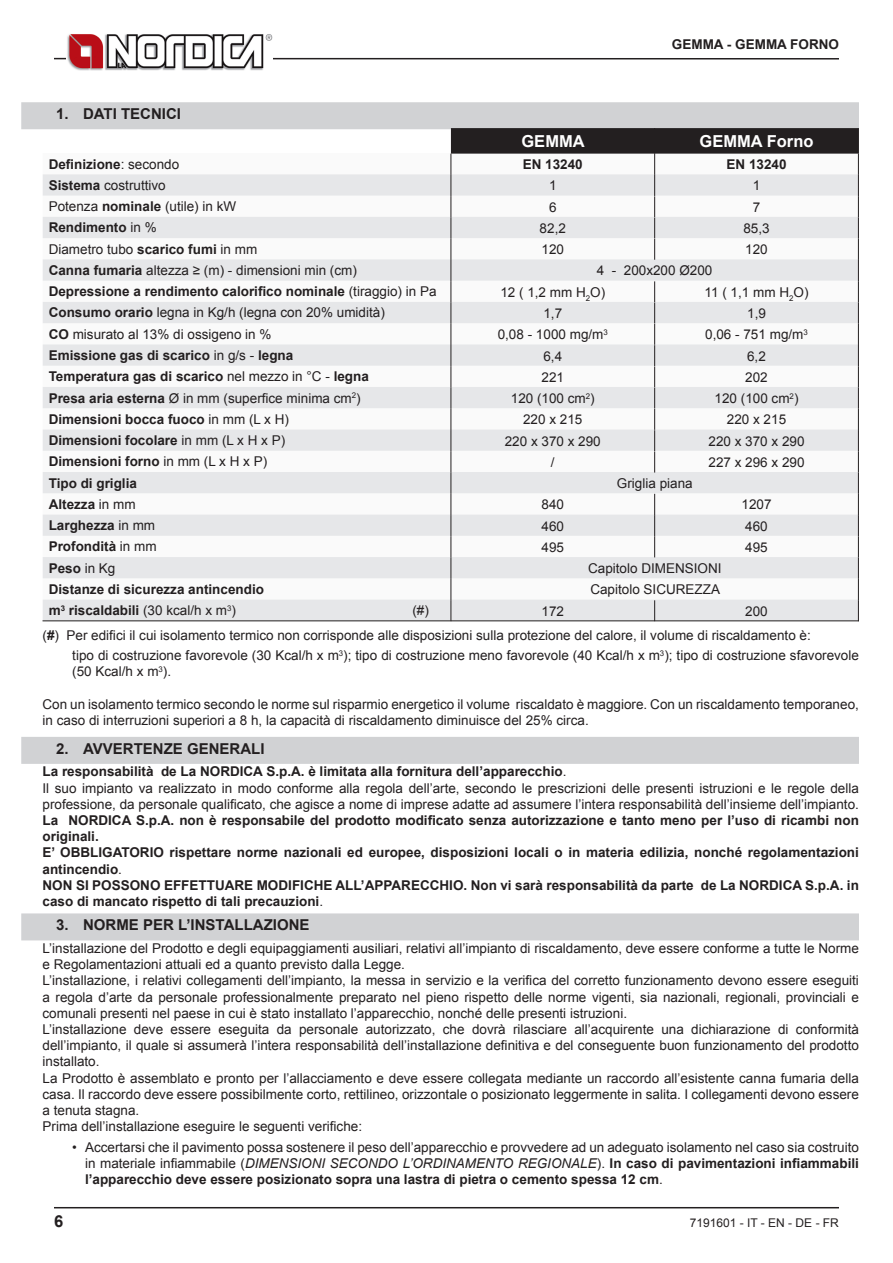
<style>
.page{position:relative;width:893px;height:1263px;background:#fff}
.page>*{position:absolute;margin:0;border:0;box-sizing:border-box;transform-origin:0 0}
.t1{font:700 16.5px "Arial";color:#fff}
.t2{font:700 16.5px "Arial";color:#231f20}
.t3{font:700 15px "Arial";color:#231f20}
.t4{font:13.5px/16.2px "Arial";color:#231f20}
.t5{font:700 13.5px/21.3px "Arial";color:#231f20}
.t6{font:12px "Arial";color:#231f20}
.s1{font-weight:400}
.s2{font-weight:700}
.s3{font-style:italic}
</style>
<div class="page">
<hr style="left:54px;top:1207px;width:785px;height:1px;background:#231f20">
<hr style="left:54px;top:58px;width:785px;height:2px;background:#231f20">
<img style="left:66px;top:34px;width:206px;height:36px">
<div style="left:21px;top:102px;width:838px;height:27px;background:#d1d2d4"></div>
<svg style="left:43px;top:174px;width:408px;height:447px;fill:#e6e7e9"></svg>
<hr style="left:43px;top:621px;width:408px;height:1px;background:#231f20">
<hr style="left:451px;top:621px;width:408px;height:1px;background:#231f20">
<div style="left:21px;top:737px;width:838px;height:27px;background:#d1d2d4"></div>
<div style="left:21px;top:913px;width:838px;height:27px;background:#d1d2d4"></div>
<svg style="left:451px;top:128px;width:408px;height:493px"></svg>
<p class="t3" style="left:56px;top:104px;width:127px">1. DATI TECNICI</p>
<p class="t5" style="left:49px;top:154px;width:389px">Definizione<span class="s1">: secondo<br></span>Sistema <span class="s1">costruttivo<br>Potenza</span> nominale <span class="s1">(utile) in kW<br></span>Rendimento <span class="s1">in %<br>Diametro tubo</span> scarico fumi <span class="s1">in mm<br></span>Canna fumaria <span class="s1">altezza ≥ (m) - dimensioni min (cm)<br></span>Depressione a rendimento calorifico nominale <span class="s1">(tiraggio) in Pa </span>Consumo orario <span class="s1">legna in Kg/h (legna con 20% umidità)<br></span>CO <span class="s1">misurato al 13% di ossigeno in %<br></span>Emissione gas di scarico <span class="s1">in g/s -</span> legna<br>Temperatura gas di scarico <span class="s1">nel mezzo in °C -</span> legna<br>Presa aria esterna <span class="s1">Ø in mm (superfice minima cm</span><sup>2</sup><span class="s1">)<br></span>Dimensioni bocca fuoco <span class="s1">in mm (L x H)<br></span>Dimensioni focolare <span class="s1">in mm (L x H x P)<br></span>Dimensioni forno <span class="s1">in mm (L x H x P)<br></span>Tipo di griglia</p>
<p class="t5" style="left:49px;top:494px;width:109px">Altezza <span class="s1">in mm<br></span>Larghezza <span class="s1">in mm<br></span>Profondità <span class="s1">in mm<br></span>Peso <span class="s1">in Kg</span></p>
<p class="t5" style="left:672px;top:34px;width:168px">GEMMA - GEMMA FORNO</p>
<p class="t1" style="left:521px;top:130px;width:65px">GEMMA</p>
<p class="t1" style="left:699px;top:130px;width:115px">GEMMA Forno</p>
<p class="t5" style="left:523px;top:154px;width:62px">EN 13240</p>
<p class="t5" style="left:726px;top:154px;width:62px">EN 13240</p>
<p class="t4" style="left:549px;top:178px;width:9px">1</p>
<p class="t4" style="left:753px;top:178px;width:9px">1</p>
<p class="t4" style="left:549px;top:199px;width:9px">6</p>
<p class="t4" style="left:753px;top:199px;width:9px">7</p>
<p class="t4" style="left:540px;top:220px;width:28px">82,2</p>
<p class="t4" style="left:743px;top:220px;width:28px">85,3</p>
<p class="t4" style="left:541px;top:242px;width:24px">120</p>
<p class="t4" style="left:745px;top:242px;width:24px">120</p>
<p class="t4" style="left:500px;top:260px;width:214px;line-height:21.3px;text-indent:97px">4 - 200x200 Ø200<br>12 ( 1,2 mm H<sub>2</sub>O)</p>
<p class="t4" style="left:705px;top:284px;width:105px">11 ( 1,1 mm H<sub>2</sub>O)</p>
<p class="t4" style="left:543px;top:305px;width:20px">1,7</p>
<p class="t4" style="left:747px;top:305px;width:20px">1,9</p>
<p class="t4" style="left:498px;top:327px;width:112px">0,08 - 1000 mg/m<sup>3</sup></p>
<p class="t4" style="left:705px;top:327px;width:104px">0,06 - 751 mg/m<sup>3</sup></p>
<p class="t4" style="left:543px;top:348px;width:20px">6,4</p>
<p class="t4" style="left:747px;top:348px;width:20px">6,2</p>
<p class="t4" style="left:541px;top:369px;width:24px">221</p>
<p class="t4" style="left:745px;top:369px;width:24px">202</p>
<p class="t4" style="left:511px;top:390px;width:85px">120 (100 cm<sup>2</sup>)</p>
<p class="t4" style="left:715px;top:390px;width:85px">120 (100 cm<sup>2</sup>)</p>
<p class="t4" style="left:523px;top:412px;width:61px">220 x 215</p>
<p class="t4" style="left:727px;top:412px;width:61px">220 x 215</p>
<p class="t4" style="left:505px;top:433px;width:98px">220 x 370 x 290</p>
<p class="t4" style="left:708px;top:433px;width:98px">220 x 370 x 290</p>
<p class="t4" style="left:551px;top:454px;width:5px">/</p>
<p class="t4" style="left:708px;top:454px;width:98px">227 x 296 x 290</p>
<p class="t4" style="left:541px;top:497px;width:24px">840</p>
<p class="t4" style="left:741px;top:497px;width:32px">1207</p>
<p class="t4" style="left:541px;top:518px;width:24px">460</p>
<p class="t4" style="left:745px;top:518px;width:24px">460</p>
<p class="t4" style="left:541px;top:539px;width:24px">495</p>
<p class="t4" style="left:745px;top:539px;width:24px">495</p>
<p class="t4" style="left:617px;top:475px;width:77px">Griglia piana</p>
<p class="t4" style="left:588px;top:560px;width:135px">Capitolo DIMENSIONI</p>
<p class="t5" style="left:49px;top:579px;width:217px">Distanze di sicurezza antincendio</p>
<p class="t4" style="left:590px;top:581px;width:131px">Capitolo SICUREZZA</p>
<p class="t5" style="left:49px;top:600px;width:189px">m<sup>3</sup> riscaldabili <span class="s1">(30 kcal/h x m</span><sup>3</sup><span class="s1">)</span></p>
<p class="t4" style="left:43px;top:598px;width:770px;line-height:24.6px;text-indent:370px">(#)<br>(<span class="s2">#</span>) Per edifici il cui isolamento termico non corrisponde alle disposizioni sulla protezione del calore, il volume di riscaldamento è:</p>
<p class="t4" style="left:72px;top:647px;width:788px">tipo di costruzione favorevole (30 Kcal/h x m<sup>3</sup>); tipo di costruzione meno favorevole (40 Kcal/h x m<sup>3</sup>); tipo di costruzione sfavorevole (50 Kcal/h x m<sup>3</sup>).</p>
<p class="t4" style="left:43px;top:696px;width:818px">Con un isolamento termico secondo le norme sul risparmio energetico il volume riscaldato è maggiore. Con un riscaldamento temporaneo, in caso di interruzioni superiori a 8 h, la capacità di riscaldamento diminuisce del 25% circa.</p>
<p class="t3" style="left:56px;top:739px;width:210px">2. AVVERTENZE GENERALI</p>
<p class="t4" style="left:43px;top:764px;width:818px"><span class="s2">La responsabilità de La NORDICA S.p.A. è limitata alla fornitura dell’apparecchio</span>.<br>Il suo impianto va realizzato in modo conforme alla regola dell’arte, secondo le prescrizioni delle presenti istruzioni e le regole della professione, da personale qualificato, che agisce a nome di imprese adatte ad assumere l’intera responsabilità dell’insieme dell’impianto.</p>
<p class="t5" style="left:43px;top:813px;width:818px;line-height:16.2px">La NORDICA S.p.A. non è responsabile del prodotto modificato senza autorizzazione e tanto meno per l’uso di ricambi non originali.<br>E’ OBBLIGATORIO rispettare norme nazionali ed europee, disposizioni locali o in materia edilizia, nonché regolamentazioni antincendio<span class="s1">.<br></span>NON SI POSSONO EFFETTUARE MODIFICHE ALL’APPARECCHIO. Non vi sarà responsabilità da parte de La NORDICA S.p.A. in caso di mancato rispetto di tali precauzioni<span class="s1">.</span></p>
<p class="t3" style="left:56px;top:915px;width:255px">3. NORME PER L’INSTALLAZIONE</p>
<p class="t4" style="left:43px;top:940px;width:818px">L’installazione del Prodotto e degli equipaggiamenti ausiliari, relativi all’impianto di riscaldamento, deve essere conforme a tutte le Norme e Regolamentazioni attuali ed a quanto previsto dalla Legge.<br>L’installazione, i relativi collegamenti dell’impianto, la messa in servizio e la verifica del corretto funzionamento devono essere eseguiti a regola d’arte da personale professionalmente preparato nel pieno rispetto delle norme vigenti, sia nazionali, regionali, provinciali e comunali presenti nel paese in cui è stato installato l’apparecchio, nonché delle presenti istruzioni.<br>L’installazione deve essere eseguita da personale autorizzato, che dovrà rilasciare all’acquirente una dichiarazione di conformità dell’impianto, il quale si assumerà l’intera responsabilità dell’installazione definitiva e del conseguente buon funzionamento del prodotto installato.<br>La Prodotto è assemblato e pronto per l’allacciamento e deve essere collegata mediante un raccordo all’esistente canna fumaria della casa. Il raccordo deve essere possibilmente corto, rettilineo, orizzontale o posizionato leggermente in salita. I collegamenti devono essere a tenuta stagna.<br>Prima dell’installazione eseguire le seguenti verifiche:</p>
<p class="t4" style="left:85px;top:1139px;width:775px;text-align:justify;text-indent:-13px">• Accertarsi che il pavimento possa sostenere il peso dell’apparecchio e provvedere ad un adeguato isolamento nel caso sia costruito in materiale infiammabile (<span class="s3">DIMENSIONI SECONDO L’ORDINAMENTO REGIONALE</span>). <span class="s2">In caso di pavimentazioni infiammabili l’apparecchio deve essere posizionato sopra una lastra di pietra o cemento spessa 12 cm</span>.</p>
<p class="t4" style="left:541px;top:603px;width:24px">172</p>
<p class="t4" style="left:745px;top:603px;width:24px">200</p>
<p class="t2" style="left:54px;top:1210px;width:11px">6</p>
<p class="t6" style="left:690px;top:1215px;width:151px">7191601 - IT - EN - DE - FR</p>
</div>
